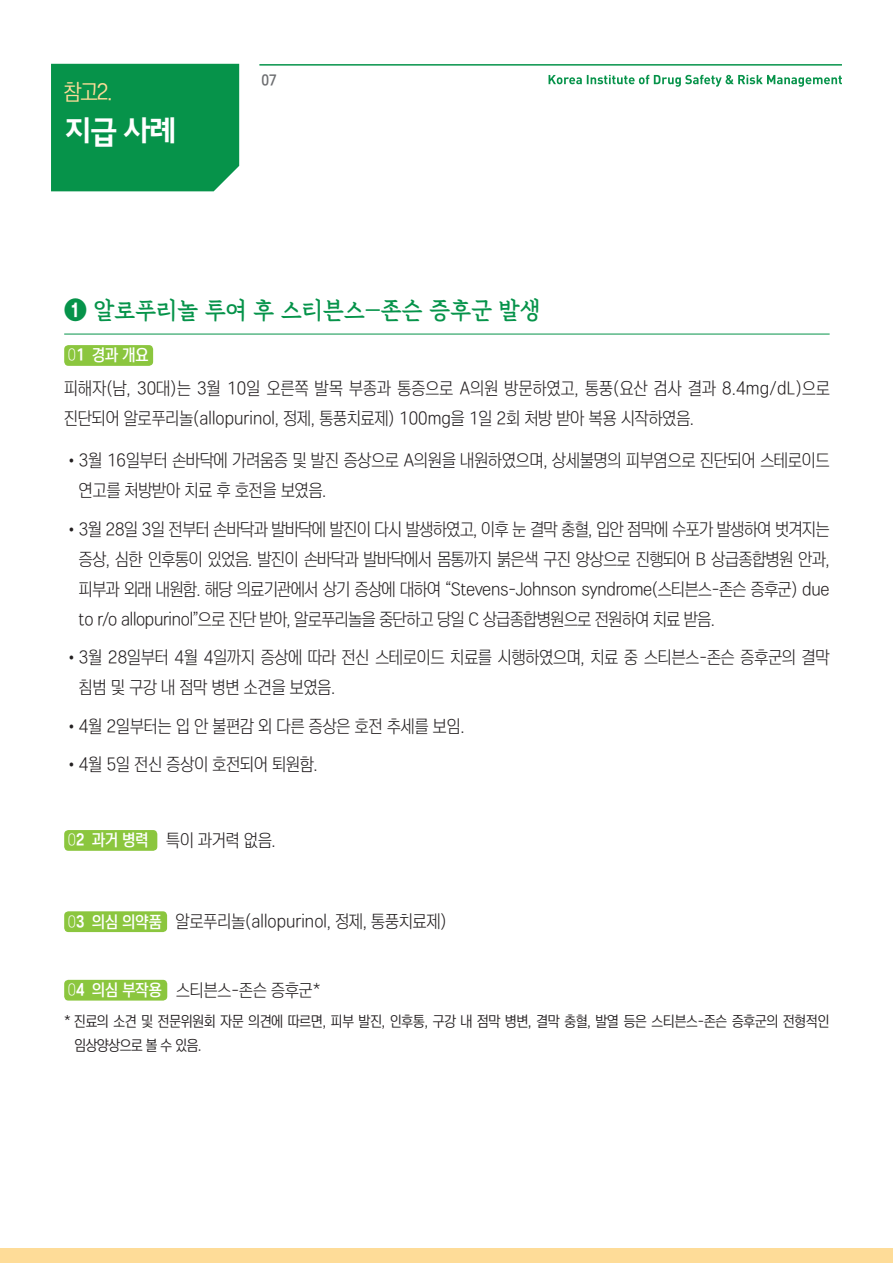
<style>
.page{position:relative;width:893px;height:1263px;background:#fff}
.page>*{position:absolute;margin:0;border:0;box-sizing:border-box;transform-origin:0 0}
.t1{font:31.5px "SD Gothic Neoc f Bd";color:#fff;scale:.95 1}
.t2{font:24px "SD Nunsol c Bd";letter-spacing:-.02em;color:#06934a;scale:.95 1}
.t3{font:22.5px "SD Gt Neo Cond d Rg";color:#fedc98}
.t4{font:18px/30px "SD Gt Neo Cond c Lt";color:#231f20}
.t5{font:16.5px "SD Gt Neo Cond f Sb";color:#fff}
.t6{font:15px/24px "SD Gt Neo Cond d Rg";letter-spacing:-.005em;color:#231f20}
.t7{font:15px "SD Gt Neo Cond f Sb";color:#6c6d70;scale:.96 1}
.s1{font-family:"SD Gd Gulim"}
.s2{font-family:"SD Gt Neo Cond b Ul"}
.s3{font-family:"SD Gt Neo Cond g Bd"}
.s4{font-family:"SD Gt Neo Cond b Ul";font-size:16.5px;color:#fff}
.s5{font-family:"SD Gt Neo Cond g Bd";font-size:16.5px;color:#fff}
.s6{font-family:"SD Gt Neo Cond f Sb";font-size:16.5px;color:#fff}
</style>
<div class="page">
<hr style="left:259px;top:64px;width:583px;height:2px;background:#06934a">
<svg style="left:549px;top:75px;width:293px;height:12px"></svg>
<div style="left:0;top:1248px;width:893px;height:15px;background:#fedc98"></div>
<div style="left:51px;top:64px;width:188px;height:127px;background:#06934a"></div>
<hr style="left:64px;top:334px;width:766px;height:1px;background:#06934a">
<div style="left:64px;top:345px;width:89px;height:21px;background:#8bc63e;border-radius:4px"></div>
<div style="left:64px;top:830px;width:93px;height:21px;background:#8bc63e;border-radius:4px"></div>
<div style="left:64px;top:911px;width:103px;height:21px;background:#8bc63e;border-radius:4px"></div>
<div style="left:64px;top:980px;width:103px;height:20px;background:#8bc63e;border-radius:4px"></div>
<p class="t3" style="left:64px;top:81px;width:50px">참고2.</p>
<h1 class="t1" style="left:64px;top:114px;width:120px">지급 사례</h1>
<p class="t7" style="left:261px;top:73px;width:18px">07</p>
<h2 class="t2" style="left:64px;top:297px;width:503px"><span class="s1">❶</span> 알로푸리놀 투여 후 스티븐스-존슨 증후군 발생</h2>
<p class="t5" style="left:68px;top:347px;width:82px"><span class="s2">0</span><span class="s3">1</span> 경과 개요</p>
<p class="t4" style="left:64px;top:373px;width:767px">피해자(남, 30대)는 3월 10일 오른쪽 발목 부종과 통증으로 A의원 방문하였고, 통풍(요산 검사 결과 8.4mg/dL)으로 진단되어 알로푸리놀(allopurinol, 정제, 통풍치료제) 100mg을 1일 2회 처방 받아 복용 시작하였음.</p>
<p class="t4" style="left:79px;top:446px;width:752px;text-indent:-15px">•3월 16일부터 손바닥에 가려움증 및 발진 증상으로 A의원을 내원하였으며, 상세불명의 피부염으로 진단되어 스테로이드 연고를 처방받아 치료 후 호전을 보였음.</p>
<p class="t4" style="left:79px;top:515px;width:752px;text-align:justify;text-indent:-15px">•3월 28일 3일 전부터 손바닥과 발바닥에 발진이 다시 발생하였고, 이후 눈 결막 충혈, 입안 점막에 수포가 발생하여 벗겨지는 증상, 심한 인후통이 있었음. 발진이 손바닥과 발바닥에서 몸통까지 붉은색 구진 양상으로 진행되어 B 상급종합병원 안과, 피부과 외래 내원함. 해당 의료기관에서 상기 증상에 대하여 “Stevens-Johnson syndrome(스티븐스-존슨 증후군) due to r/o allopurinol”으로 진단 받아, 알로푸리놀을 중단하고 당일 C 상급종합병원으로 전원하여 치료 받음.</p>
<p class="t4" style="left:79px;top:643px;width:752px;text-indent:-15px">•3월 28일부터 4월 4일까지 증상에 따라 전신 스테로이드 치료를 시행하였으며, 치료 중 스티븐스-존슨 증후군의 결막 침범 및 구강 내 점막 병변 소견을 보였음.</p>
<p class="t4" style="left:64px;top:712px;width:402px">•4월 2일부터는 입 안 불편감 외 다른 증상은 호전 추세를 보임.</p>
<p class="t4" style="left:64px;top:750px;width:255px">•4월 5일 전신 증상이 호전되어 퇴원함.</p>
<p class="t4" style="left:68px;top:826px;width:209px"><span class="s4">0</span><span class="s5">2</span> <span class="s6">과거 병력</span> 특이 과거력 없음.</p>
<p class="t4" style="left:68px;top:907px;width:380px"><span class="s4">0</span><span class="s5">3</span> <span class="s6">의심 의약품</span> 알로푸리놀(allopurinol, 정제, 통풍치료제)</p>
<p class="t4" style="left:68px;top:975px;width:254px"><span class="s4">0</span><span class="s5">4</span> <span class="s6">의심 부작용</span> 스티븐스-존슨 증후군*</p>
<p class="t6" style="left:74px;top:1010px;width:756px;text-indent:-10px">* 진료의 소견 및 전문위원회 자문 의견에 따르면, 피부 발진, 인후통, 구강 내 점막 병변, 결막 충혈, 발열 등은 스티븐스-존슨 증후군의 전형적인 임상양상으로 볼 수 있음.</p>
</div>
